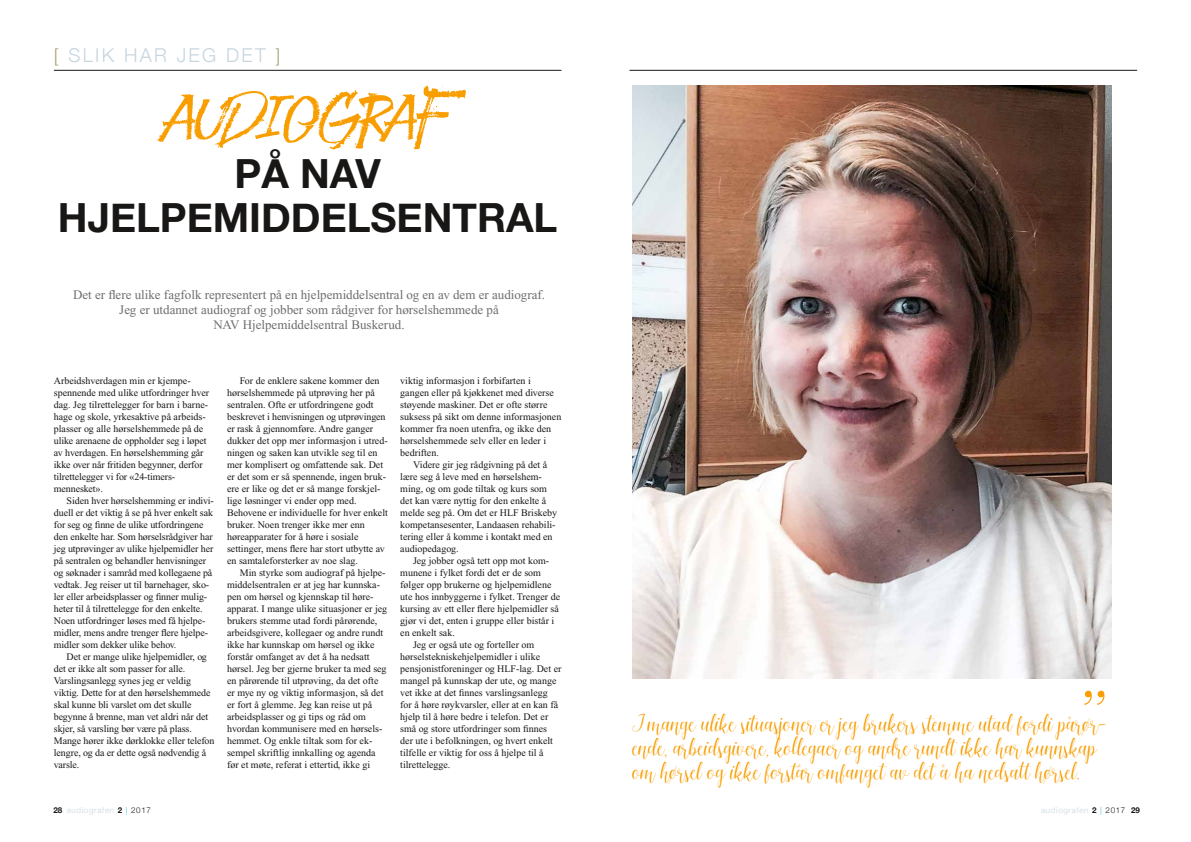
<style>
.page{position:relative;width:1191px;height:842px;background:#fff}
.page>*{position:absolute;margin:0;border:0;box-sizing:border-box;transform-origin:0 0}
.t1{font:100px "Bigshine Script";color:#f89e00}
.t2{font:58px "Trapstyle";letter-spacing:-.13em;color:#f89e00}
.t3{font:700 40.2px/44px "Helvetica Neue";color:#181716;text-align:center}
.t4{font:21px/24px "Bigshine Script";letter-spacing:-.03em;color:#f89e00}
.t5{font:300 19.1px "Helvetica Neue";letter-spacing:.12em;color:#c6d5de}
.t6{font:13px/15px "Times New Roman";color:#6e6e6e;text-align:center}
.t7{font:10px/12px "Times New Roman";color:#181716}
.t8{font:300 8px "Helvetica Neue";letter-spacing:.085em;color:#c6d5de}
.s1{color:#aaa47e}
.s2{font-weight:700;color:#181716}
.s3{color:#2abad4}
.s4{color:#181716}
</style>
<div class="page">
<hr style="left:629px;top:70px;width:508px;height:1px;background:#181716">
<hr style="left:54px;top:70px;width:507px;height:1px;background:#181716">
<img style="left:632px;top:85px;width:479px;height:593px">
<h3 class="t5" style="left:54px;top:43px;width:228px"><span class="s1">[</span> SLIK HAR JEG DET <span class="s1">]</span></h3>
<h2 class="t2" style="left:157px;top:70px;width:302px">AUDIOGRAF</h2>
<h3 class="t3" style="left:58px;top:150px;width:501px">PÅ NAV<br>HJELPEMIDDELSENTRAL</h3>
<h3 class="t6" style="left:73px;top:288px;width:473px">Det er flere ulike fagfolk representert på en hjelpemiddelsentral og en av dem er audiograf.<br>Jeg er utdannet audiograf og jobber som rådgiver for hørselshemmede på<br>NAV Hjelpemiddelsentral Buskerud.</h3>
<p class="t7" style="left:54px;top:375px;width:157px">Arbeidshverdagen min er kjempe&shy;spennende med ulike utfordringer hver dag. Jeg tilrettelegger for barn i barne&shy;hage og skole, yrkesaktive på arbeids&shy;plasser og alle hørselshemmede på de ulike arenaene de oppholder seg i løpet av hverdagen. En hørselshemming går ikke over når fritiden begynner, derfor tilrettelegger vi for «24-timers&shy;mennesket».</p>
<p class="t7" style="left:54px;top:495px;width:161px;text-indent:13px">Siden hver hørselshemming er indivi&shy;duell er det viktig å se på hver enkelt sak for seg og finne de ulike utfordringene den enkelte har. Som hørselsrådgiver har jeg utprøvinger av ulike hjelpemidler her på sentralen og behandler henvisninger og søknader i samråd med kollegaene på vedtak. Jeg reiser ut til barnehager, sko&shy;ler eller arbeidsplasser og finner mulig&shy;heter til å tilrettelegge for den enkelte.<br>Noen utfordringer løses med få hjelpe&shy;midler, mens andre trenger flere hjelpe&shy;midler som dekker ulike behov.</p>
<p class="t7" style="left:54px;top:651px;width:162px;text-indent:13px">Det er mange ulike hjelpemidler, og det er ikke alt som passer for alle.<br>Varslingsanlegg synes jeg er veldig viktig. Dette for at den hørselshemmede skal kunne bli varslet om det skulle begynne å brenne, man vet aldri når det skjer, så varsling bør være på plass.<br>Mange hører ikke dørklokke eller telefon lengre, og da er dette også nødvendig å varsle.</p>
<p class="t7" style="left:227px;top:375px;width:162px;text-indent:13px">For de enklere sakene kommer den hørselshemmede på utprøving her på sentralen. Ofte er utfordringene godt beskrevet i henvisningen og utprøvingen er rask å gjennomføre. Andre ganger dukker det opp mer informasjon i utred&shy;ningen og saken kan utvikle seg til en mer komplisert og omfattende sak. Det er det som er så spennende, ingen bruk&shy;ere er like og det er så mange forskjel&shy;lige løsninger vi ender opp med.<br>Behovene er individuelle for hver enkelt bruker. Noen trenger ikke mer enn høreapparater for å høre i sosiale settinger, mens flere har stort utbytte av en samtaleforsterker av noe slag.</p>
<p class="t7" style="left:227px;top:567px;width:161px;text-indent:13px">Min styrke som audiograf på hjelpe&shy;middelsentralen er at jeg har kunnska&shy;pen om hørsel og kjennskap til høre&shy;apparat. I mange ulike situasjoner er jeg brukers stemme utad fordi pårørende, arbeidsgivere, kollegaer og andre rundt ikke har kunnskap om hørsel og ikke forstår omfanget av det å ha nedsatt hørsel. Jeg ber gjerne bruker ta med seg en pårørende til utprøving, da det ofte er mye ny og viktig informasjon, så det er fort å glemme. Jeg kan reise ut på arbeidsplasser og gi tips og råd om hvordan kommunisere med en hørsels&shy;hemmet. Og enkle tiltak som for ek&shy;sempel skriftlig innkalling og agenda før et møte, referat i ettertid, ikke gi</p>
<p class="t7" style="left:400px;top:375px;width:163px">viktig informasjon i forbifarten i gangen eller på kjøkkenet med diverse støyende maskiner. Det er ofte større suksess på sikt om denne informasjonen kommer fra noen utenfra, og ikke den hørselshemmede selv eller en leder i bedriften.</p>
<p class="t7" style="left:400px;top:459px;width:158px;text-indent:13px">Videre gir jeg rådgivning på det å lære seg å leve med en hørselshem&shy;ming, og om gode tiltak og kurs som det kan være nyttig for den enkelte å melde seg på. Om det er HLF Briskeby kompetansesenter, Landaasen rehabili&shy;tering eller å komme i kontakt med en audiopedagog.</p>
<p class="t7" style="left:413px;top:555px;width:138px">Jeg jobber også tett opp mot kom-</p>
<p class="t7" style="left:400px;top:567px;width:142px">munene i fylket fordi det er de som</p>
<p class="t7" style="left:400px;top:579px;width:153px">følger opp brukerne og hjelpemidlene</p>
<p class="t7" style="left:400px;top:591px;width:161px">ute hos innbyggerne i fylket. Trenger de</p>
<p class="t7" style="left:400px;top:603px;width:160px">kursing av ett eller flere hjelpemidler så</p>
<p class="t7" style="left:400px;top:615px;width:155px">gjør vi det, enten i gruppe eller bistår i</p>
<p class="t7" style="left:400px;top:627px;width:56px">en enkelt sak.</p>
<p class="t7" style="left:413px;top:639px;width:123px">Jeg er også ute og forteller om</p>
<p class="t7" style="left:400px;top:651px;width:141px">hørselstekniskehjelpemidler i ulike</p>
<p class="t7" style="left:400px;top:663px;width:163px">pensjonistforeninger og HLF-lag. Det er</p>
<p class="t7" style="left:400px;top:675px;width:158px">mangel på kunnskap der ute, og mange</p>
<p class="t7" style="left:400px;top:687px;width:149px">vet ikke at det finnes varslingsanlegg</p>
<p class="t7" style="left:400px;top:699px;width:159px">for å høre røykvarsler, eller at en kan få</p>
<p class="t7" style="left:400px;top:711px;width:150px">hjelp til å høre bedre i telefon. Det er</p>
<p class="t7" style="left:400px;top:723px;width:148px">små og store utfordringer som finnes</p>
<p class="t7" style="left:400px;top:735px;width:154px">der ute i befolkningen, og hvert enkelt</p>
<p class="t7" style="left:400px;top:747px;width:145px">tilfelle er viktig for oss å hjelpe til å</p>
<p class="t7" style="left:400px;top:759px;width:52px">tilrettelegge.</p>
<h1 class="t1" style="left:1076px;top:658px;width:36px">"</h1>
<h3 class="t4" style="left:632px;top:713px;width:475px">I mange ulike situasjoner er jeg brukers stemme utad fordi pårør&shy;ende, arbeidsgivere, kollegaer og andre rundt ikke har kunnskap om hørsel og ikke forstår omfanget av det å ha nedsatt hørsel.</h3>
<p class="t8" style="left:53px;top:805px;width:99px"><span class="s2">28</span> audiografen <span class="s2">2</span> <span class="s3">|</span> <span class="s4">2017</span></p>
<p class="t8" style="left:1041px;top:805px;width:100px">audiografen <span class="s2">2</span> <span class="s3">|</span> <span class="s4">2017</span> <span class="s2">29</span></p>
</div>
